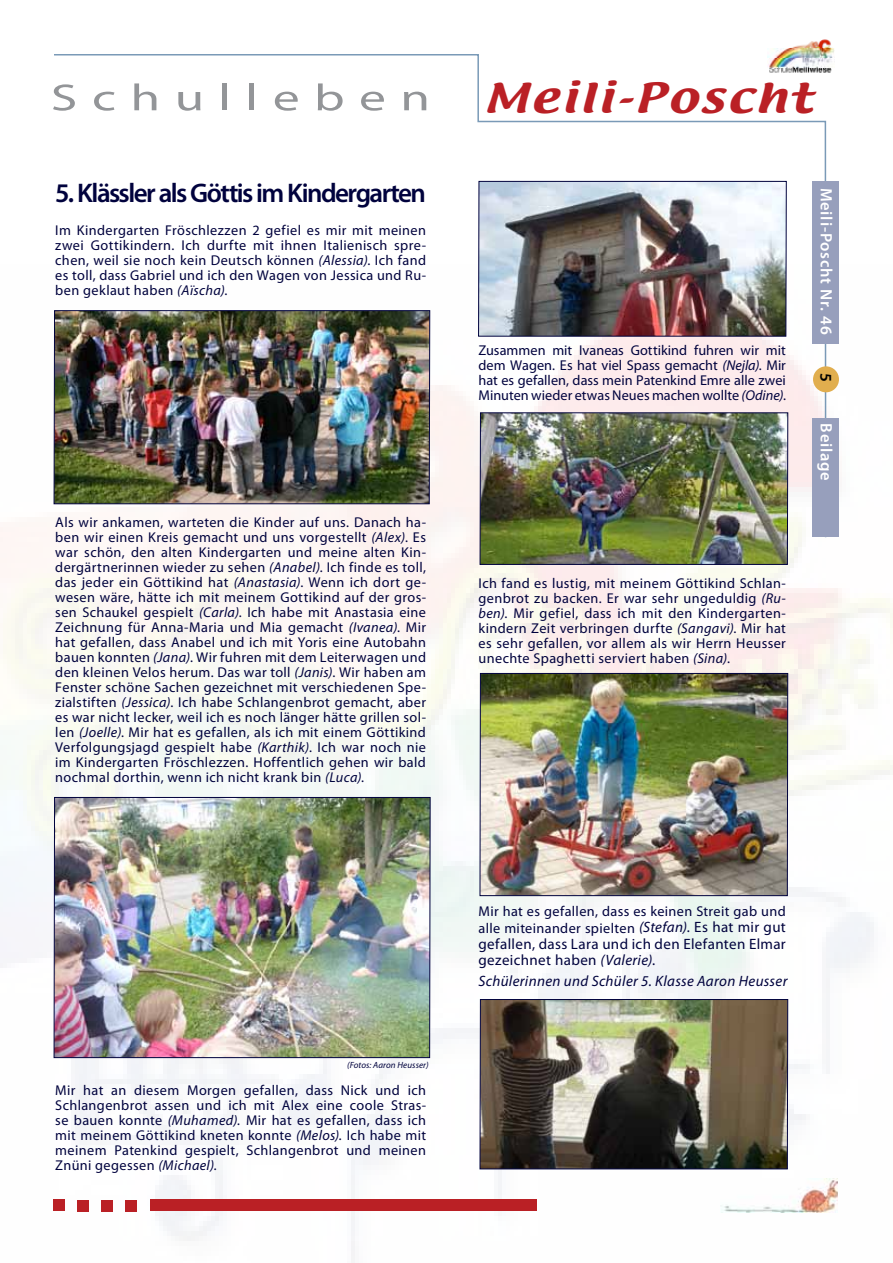
<style>
.page{position:relative;width:893px;height:1263px;background:#fff}
.page>*{position:absolute;margin:0;border:0;box-sizing:border-box;transform-origin:0 0}
.t1{font:37.8px "Myriad Pro";letter-spacing:.27em;color:#939598;scale:1.42 1}
.t2{font:36.15px "Textile";letter-spacing:.05em;color:#ba2025;scale:1.31 1}
.t3{font:600 27px "Myriad Pro";letter-spacing:-.055em;color:#00023d}
.t4{font:600 16.5px "Myriad Pro";letter-spacing:.05em;color:#fff}
.t5{font:600 16.5px "Myriad Pro";color:#000}
.t6{font:15px/16.5px "Myriad Pro";letter-spacing:.025em;color:#00023d}
.t7{font:italic 15px "Myriad Pro";letter-spacing:.025em;color:#00023d}
.t8{font:14.25px/15px "Myriad Pro";letter-spacing:.025em;color:#00023d;text-align:justify}
.t9{font:italic 9px "Myriad Pro";letter-spacing:.01em;color:#00023d}
.s1{font-style:italic}
.s2{font-style:italic;font-size:15px}
.s3{font-size:15px}
</style>
<div class="page">
<img style="left:0;top:343px;width:893px;height:920px">
<svg style="left:53px;top:54px;width:774px;height:485px"></svg>
<div style="left:812px;top:181px;width:27px;height:162px;background:#979fbc"></div>
<div style="left:813px;top:366px;width:26px;height:26px;background:#e1ae4e;border-radius:50%"></div>
<div style="left:812px;top:418px;width:27px;height:119px;background:#979fbc"></div>
<img style="left:721px;top:1178px;width:116px;height:34px">
<img style="left:767px;top:39px;width:68px;height:36px">
<div style="left:53px;top:1200px;width:11px;height:11px;background:#ba2025"></div>
<div style="left:78px;top:1200px;width:11px;height:11px;background:#ba2025"></div>
<div style="left:101px;top:1200px;width:12px;height:11px;background:#ba2025"></div>
<div style="left:126px;top:1200px;width:11px;height:11px;background:#ba2025"></div>
<div style="left:150px;top:1199px;width:387px;height:11px;background:#ba2025"></div>
<img style="left:480px;top:183px;width:304px;height:151px">
<div style="left:478px;top:181px;width:308px;height:155px;border:1px solid #00023d"></div>
<img style="left:482px;top:1001px;width:304px;height:166px">
<div style="left:480px;top:999px;width:308px;height:170px;border:1px solid #00023d"></div>
<img style="left:54px;top:310px;width:376px;height:194px">
<img style="left:482px;top:675px;width:304px;height:219px">
<div style="left:480px;top:673px;width:308px;height:223px;border:1px solid #00023d"></div>
<img style="left:482px;top:415px;width:304px;height:148px">
<div style="left:480px;top:413px;width:308px;height:152px;border:1px solid #00023d"></div>
<img style="left:54px;top:797px;width:376px;height:261px">
<h1 class="t1" style="left:51px;top:74px;width:269px">Schulleben</h1>
<p class="t3" style="left:55px;top:175px;width:372px">5. Klässler als Göttis im Kindergarten</p>
<p class="t8" style="left:55px;top:223px;width:372px">Im Kindergarten Fröschlezzen 2 gefiel es mir mit meinen zwei Gottikindern. Ich durfte mit ihnen Italienisch spre&shy;chen, weil sie noch kein Deutsch können <span class="s1">(Alessia)</span>. Ich fand es toll, dass Gabriel und ich den Wagen von Jessica und Ru&shy;ben geklaut haben <span class="s1">(Aïscha)</span>.</p>
<p class="t8" style="left:55px;top:514px;width:372px">Als wir ankamen, warteten die Kinder auf uns. Danach ha&shy;ben wir einen Kreis gemacht und uns vorgestellt <span class="s1">(Alex)</span>. Es war schön, den alten Kindergarten und meine alten Kin&shy;dergärtnerinnen wieder zu sehen <span class="s1">(Anabel)</span>. Ich finde es toll, das jeder ein Göttikind hat <span class="s1">(Anastasia)</span>. Wenn ich dort ge&shy;wesen wäre, hätte ich mit meinem Gottikind auf der gros&shy;sen Schaukel gespielt <span class="s1">(Carla)</span>. Ich habe mit Anastasia eine Zeichnung für Anna-Maria und Mia gemacht <span class="s1">(Ivanea)</span>. Mir hat gefallen, dass Anabel und ich mit Yoris eine Autobahn bauen konnten <span class="s1">(Jana)</span>. Wir fuhren mit dem Leiterwagen und den kleinen Velos herum. Das war toll <span class="s1">(Janis)</span>. Wir haben am Fenster schöne Sachen gezeichnet mit verschiedenen Spe&shy;zialstiften <span class="s1">(Jessica)</span>. Ich habe Schlangenbrot gemacht, aber es war nicht lecker, weil ich es noch länger hätte grillen sol&shy;len <span class="s1">(Joelle)</span>. Mir hat es gefallen, als ich mit einem Göttikind Verfolgungsjagd gespielt habe <span class="s1">(Karthik)</span>. Ich war noch nie im Kindergarten Fröschlezzen. Hoffentlich gehen wir bald nochmal dorthin, wenn ich nicht krank bin <span class="s1">(Luca)</span>.</p>
<p class="t9" style="left:347px;top:1059px;width:83px">(Fotos: Aaron Heusser)</p>
<p class="t8" style="left:55px;top:1083px;width:372px">Mir hat an diesem Morgen gefallen, dass Nick und ich Schlangenbrot assen und ich mit Alex eine coole Stras&shy;se bauen konnte <span class="s1">(Muhamed).</span> Mir hat es gefallen, dass ich mit meinem Göttikind kneten konnte <span class="s1">(Melos).</span> Ich habe mit meinem Patenkind gespielt, Schlangenbrot und meinen Znüni gegessen <span class="s1">(Michael).</span></p>
<h2 class="t2" style="left:483px;top:73px;width:253px">Meili-Poscht</h2>
<p class="t8" style="left:478px;top:342px;width:309px">Zusammen mit Ivaneas Gottikind fuhren wir mit dem Wagen. Es hat viel Spass gemacht <span class="s1">(Nejla)</span>. Mir hat es gefallen, dass mein Patenkind Emre alle zwei Minuten wieder etwas Neues machen wollte <span class="s1">(Odine)</span>.</p>
<p class="t4" style="left:837px;top:187px;width:149px;rotate:90deg">Meili-Poscht Nr. 46</p>
<p class="t5" style="left:837px;top:373px;width:10px;rotate:90deg">5</p>
<p class="t4" style="left:837px;top:423px;width:59px;rotate:90deg">Beilage</p>
<p class="t8" style="left:478px;top:575px;width:309px">Ich fand es lustig, mit meinem Göttikind Schlan&shy;genbrot zu backen. Er war sehr ungeduldig <span class="s1">(Ru&shy;ben)</span>. Mir gefiel, dass ich mit den Kindergarten&shy;kindern Zeit verbringen durfte <span class="s1">(Sangavi)</span>. Mir hat es sehr gefallen, vor allem als wir Herrn Heusser unechte Spaghetti serviert haben <span class="s1">(Sina)</span>.</p>
<p class="t8" style="left:478px;top:903px;width:309px;line-height:16.5px">Mir hat es gefallen, dass es keinen Streit gab und alle miteinander spielten <span class="s2">(Stefan)</span><span class="s3">. Es hat mir gut</span></p>
<p class="t6" style="left:478px;top:935px;width:309px">gefallen, dass Lara und ich den Elefanten Elmar gezeichnet haben <span class="s1">(Valerie)</span>.</p>
<p class="t7" style="left:478px;top:972px;width:310px">Schülerinnen und Schüler 5. Klasse Aaron Heusser</p>
</div>
